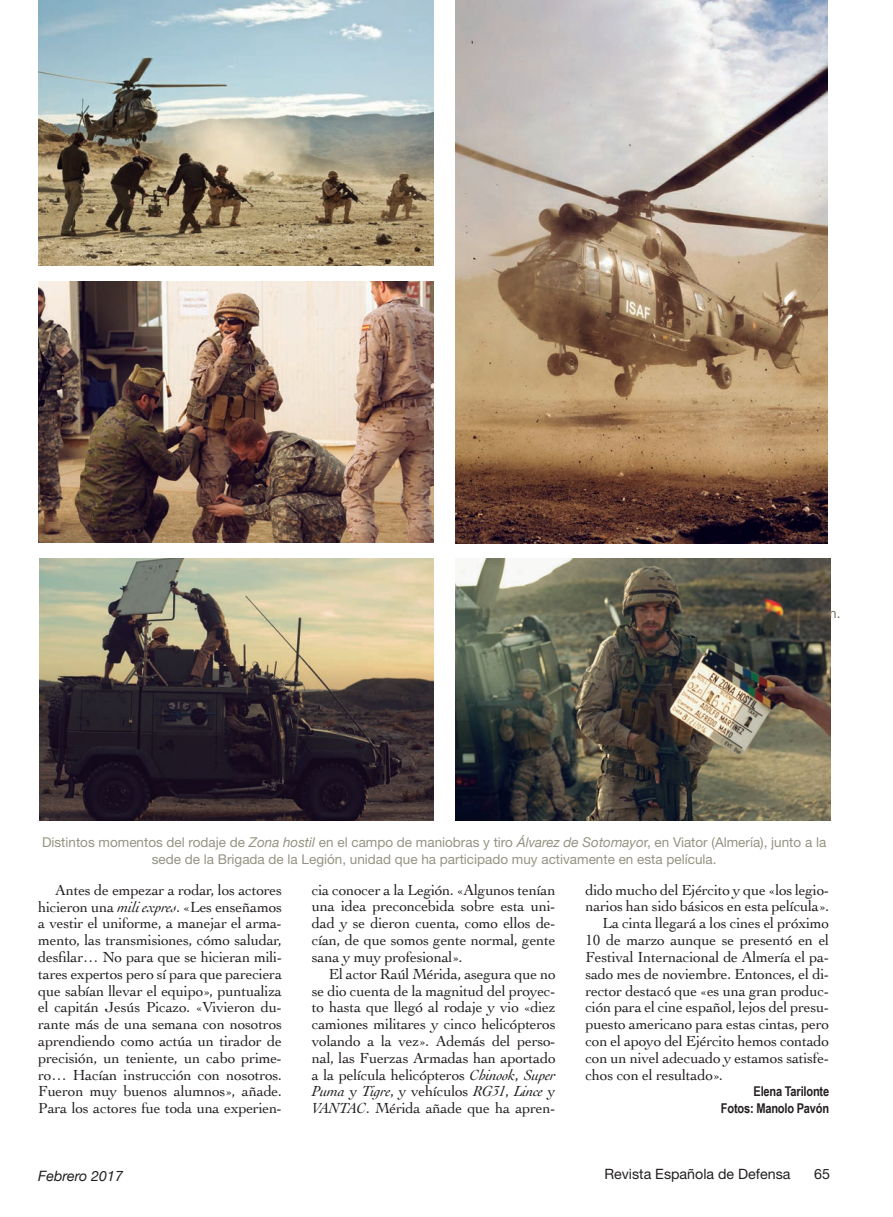
<style>
.page{position:relative;width:893px;height:1217px;background:#fff}
.page>*{position:absolute;margin:0;border:0;box-sizing:border-box;transform-origin:0 0}
.t1{font:15.3px/16.8px "Cochin";letter-spacing:-.015em;color:#231f20;text-align:justify}
.t2{font:14.25px "Helvetica Neue";color:#231f20}
.t3{font:italic 14.25px "Helvetica Neue";color:#231f20}
.t4{font:13.5px/16.5px "Helvetica Neue";color:#959383;text-align:center}
.t5{font:700 13.5px/16.8px "Arial Narrow";letter-spacing:-.015em;color:#231f20;text-align:right}
.s1{font-style:italic}
</style>
<div class="page">
<img style="left:38px;top:0;width:396px;height:265px">
<img style="left:455px;top:0;width:373px;height:543px">
<img style="left:38px;top:281px;width:396px;height:261px">
<img style="left:39px;top:558px;width:395px;height:262px">
<img style="left:456px;top:558px;width:374px;height:262px">
<p class="t4" style="left:42px;top:833px;width:786px">Distintos momentos del rodaje de <span class="s1">Zona hostil</span> en el campo de maniobras y tiro <span class="s1">Álvarez de Sotomayo</span>r, en Viator (Almería), junto a la sede de la Brigada de la Legión, unidad que ha participado muy activamente en esta película.</p>
<p class="t1" style="left:38px;top:880px;width:245px;text-indent:17px">Antes de empezar a rodar, los actores hicieron una <span class="s1">mili expres</span>. «Les enseñamos a vestir el uniforme, a manejar el arma&shy;mento, las transmisiones, cómo saludar, desfilar… No para que se hicieran mili&shy;tares expertos pero sí para que pareciera que sabían llevar el equipo», puntualiza el capitán Jesús Picazo. «Vivieron du&shy;rante más de una semana con nosotros aprendiendo como actúa un tirador de precisión, un teniente, un cabo prime&shy;ro… Hacían instrucción con nosotros.<br>Fueron muy buenos alumnos», añade.<br>Para los actores fue toda una experien-</p>
<p class="t1" style="left:312px;top:880px;width:245px">cia conocer a la Legión. «Algunos tenían una idea preconcebida sobre esta uni&shy;dad y se dieron cuenta, como ellos de&shy;cían, de que somos gente normal, gente sana y muy profesional».</p>
<p class="t1" style="left:312px;top:964px;width:245px;text-indent:17px">El actor Raúl Mérida, asegura que no se dio cuenta de la magnitud del proyec&shy;to hasta que llegó al rodaje y vio «diez camiones militares y cinco helicópteros volando a la vez». Además del perso&shy;nal, las Fuerzas Armadas han aportado a la película helicópteros <span class="s1">Chinook</span>, <span class="s1">Super Puma</span> y <span class="s1">Tigre</span>, y vehículos <span class="s1">RG31</span>, <span class="s1">Lince</span> y <span class="s1">VANTAC</span>. Mérida añade que ha apren-</p>
<p class="t1" style="left:585px;top:880px;width:245px">dido mucho del Ejército y que «los legio-</p>
<p class="t1" style="left:585px;top:897px;width:245px">narios han sido básicos en esta película».</p>
<p class="t1" style="left:602px;top:914px;width:228px">La cinta llegará a los cines el próximo</p>
<p class="t1" style="left:585px;top:930px;width:245px">10 de marzo aunque se presentó en el</p>
<p class="t1" style="left:585px;top:947px;width:245px">Festival Internacional de Almería el pa-</p>
<p class="t1" style="left:585px;top:964px;width:245px">sado mes de noviembre. Entonces, el di-</p>
<p class="t1" style="left:585px;top:981px;width:245px">rector destacó que «es una gran produc-</p>
<p class="t1" style="left:585px;top:998px;width:245px">ción para el cine español, lejos del presu-</p>
<p class="t1" style="left:585px;top:1014px;width:245px">puesto americano para estas cintas, pero</p>
<p class="t1" style="left:585px;top:1031px;width:245px">con el apoyo del Ejército hemos contado</p>
<p class="t1" style="left:585px;top:1048px;width:245px">con un nivel adecuado y estamos satisfe-</p>
<p class="t1" style="left:585px;top:1065px;width:139px">chos con el resultado».</p>
<p class="t5" style="left:721px;top:1082px;width:110px">Elena Tarilonte<br>Fotos: Manolo Pavón</p>
<p class="t3" style="left:38px;top:1165px;width:86px">Febrero 2017</p>
<p class="t2" style="left:604px;top:1164px;width:188px">Revista Española de Defensa</p>
<p class="t2" style="left:814px;top:1164px;width:17px">65</p>
</div>
